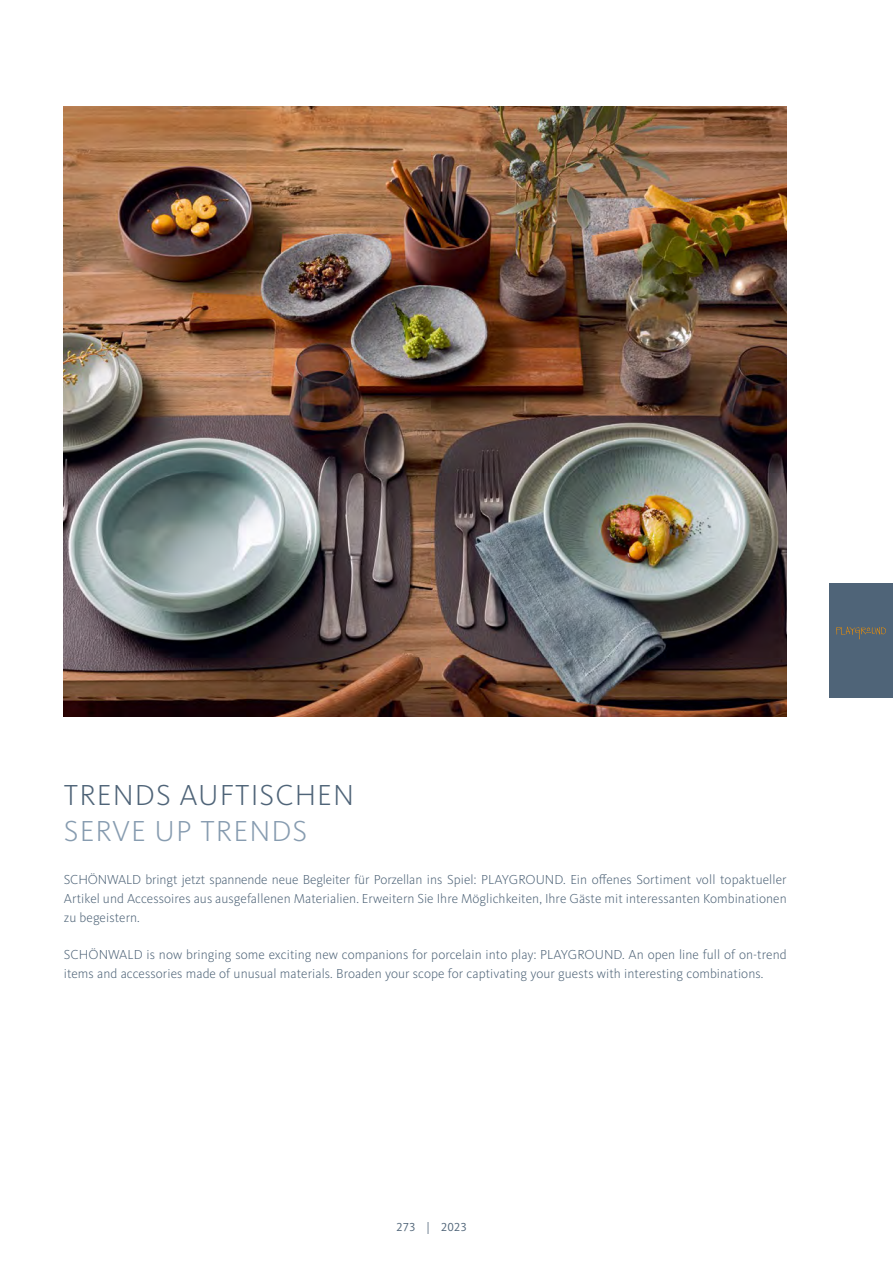
<style>
.page{position:relative;width:893px;height:1263px;background:#fff}
.page>*{position:absolute;margin:0;border:0;box-sizing:border-box;transform-origin:0 0}
.t1{font:300 30px "Kievit OT";letter-spacing:.035em;color:#4f6478}
.t2{font:300 30px "Kievit OT";letter-spacing:.035em;color:#879cb0}
.t3{font:300 13.5px/18.9px "Kievit OT";letter-spacing:.005em;color:#4f6478;text-align:justify}
.t4{font:12px "Kievit OT";color:#4f6478}
</style>
<div class="page">
<div style="left:829px;top:583px;width:64px;height:114px;background:#4f6478"></div>
<svg style="left:836px;top:627px;width:50px;height:12px"></svg>
<img style="left:64px;top:106px;width:723px;height:611px">
<h1 class="t1" style="left:64px;top:779px;width:292px">TRENDS AUFTISCHEN</h1>
<h1 class="t2" style="left:64px;top:815px;width:245px">SERVE UP TRENDS</h1>
<p class="t3" style="left:64px;top:870px;width:724px">SCHÖNWALD bringt jetzt spannende neue Begleiter für Porzellan ins Spiel: PLAYGROUND. Ein offenes Sortiment voll topaktueller Artikel und Accessoires aus ausgefallenen Materialien. Erweitern Sie Ihre Möglichkeiten, Ihre Gäste mit interessanten Kombinationen zu begeistern.</p>
<p class="t3" style="left:64px;top:946px;width:724px">SCHÖNWALD is now bringing some exciting new companions for porcelain into play: PLAYGROUND. An open line full of on-trend items and accessories made of unusual materials. Broaden your scope for captivating your guests with interesting combinations.</p>
<p class="t4" style="left:396px;top:1221px;width:72px">273 | 2023</p>
</div>
